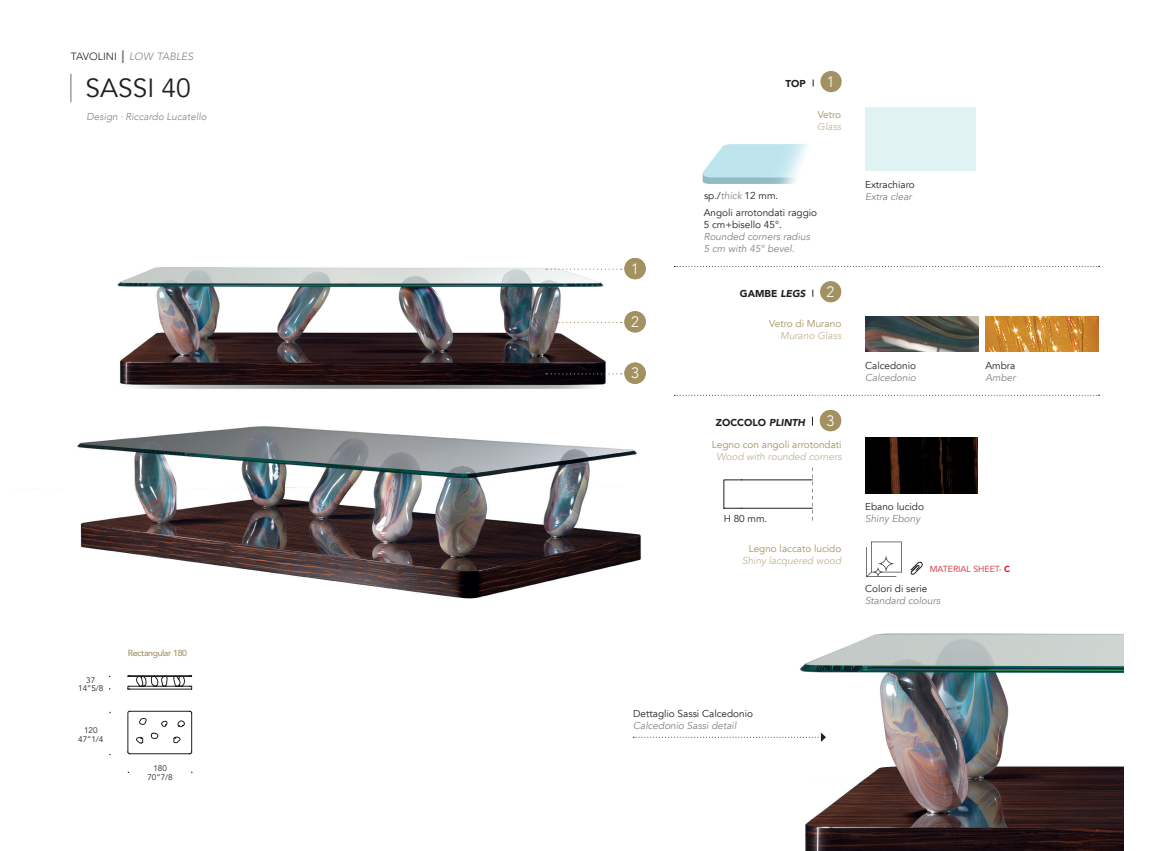
<style>
.page{position:relative;width:1170px;height:851px;background:#fff}
.page>*{position:absolute;margin:0;border:0;box-sizing:border-box;transform-origin:0 0}
.t1{font:26.25px "Avenir";color:#231f20}
.t2{font:300 15px "Avenir";color:#fff}
.t3{font:italic 300 10.5px "Avenir";color:#808285}
.t4{font:10px/12px "Avenir";color:#231f20}
.t5{font:italic 10px/12px "Avenir";color:#808285}
.t6{font:10px "Avenir";color:#a29161}
.t7{font:italic 10px "Avenir";color:#c2b594}
.t8{font:900 10px "Avenir";color:#231f20}
.t9{font:italic 300 10px "Avenir";color:#808285}
.t10{font:8.75px "Avenir";color:#d1232a}
.t11{font:500 8.75px "Avenir";letter-spacing:-.04em;color:#a29161}
.t12{font:8.12px/8.8px "Avenir";color:#231f20;text-align:center}
.t13{font:8.12px/8.8px "Avenir";color:#231f20;text-align:center}
.s1{font-style:normal;color:#231f20}
.s2{font-family:"Myriad Pro";font-weight:400;font-style:normal;font-size:18.75px}
.s3{font-style:italic;color:#808285}
.s4{font-style:italic}
.s5{font-weight:900}
</style>
<div class="page">
<img style="left:117px;top:258px;width:567px;height:137px">
<img style="left:77px;top:426px;width:564px;height:173px">
<svg style="left:71px;top:74px;width:1px;height:28px"></svg>
<svg style="left:624px;top:311px;width:22px;height:21px"></svg>
<div style="left:624px;top:311px;width:21px;height:21px;background:#a29161;border-radius:50%"></div>
<svg style="left:546px;top:322px;width:75px;height:1px"></svg>
<svg style="left:127px;top:675px;width:65px;height:14px"></svg>
<svg style="left:127px;top:710px;width:66px;height:44px"></svg>
<div style="left:820px;top:71px;width:21px;height:21px;background:#a29161;border-radius:50%"></div>
<img style="left:702px;top:144px;width:106px;height:40px">
<svg style="left:674px;top:266px;width:425px;height:1px"></svg>
<svg style="left:674px;top:395px;width:425px;height:1px"></svg>
<div style="left:865px;top:107px;width:110px;height:64px;background:#e1f2f3"></div>
<div style="left:820px;top:281px;width:21px;height:21px;background:#a29161;border-radius:50%"></div>
<img style="left:865px;top:316px;width:113px;height:36px">
<div style="left:820px;top:410px;width:21px;height:21px;background:#a29161;border-radius:50%"></div>
<div style="left:819px;top:410px;width:21px;height:21px;background:#a29161;border-radius:50%"></div>
<img style="left:865px;top:437px;width:112px;height:56px">
<svg style="left:910px;top:561px;width:13px;height:14px"></svg>
<svg style="left:866px;top:541px;width:35px;height:36px"></svg>
<img style="left:800px;top:633px;width:323px;height:217px">
<svg style="left:723px;top:467px;width:90px;height:53px"></svg>
<img style="left:985px;top:316px;width:113px;height:36px">
<svg style="left:633px;top:732px;width:193px;height:9px"></svg>
<svg style="left:624px;top:258px;width:22px;height:21px"></svg>
<div style="left:624px;top:258px;width:21px;height:21px;background:#a29161;border-radius:50%"></div>
<svg style="left:546px;top:268px;width:75px;height:2px"></svg>
<svg style="left:624px;top:362px;width:22px;height:22px"></svg>
<div style="left:624px;top:362px;width:21px;height:22px;background:#a29161;border-radius:50%"></div>
<svg style="left:546px;top:373px;width:75px;height:1px"></svg>
<p class="t3" style="left:71px;top:51px;width:124px"><span class="s1">TAVOLINI</span> <span class="s2">I</span> LOW TABLES</p>
<h1 class="t1" style="left:85px;top:72px;width:107px">SASSI 40</h1>
<p class="t9" style="left:86px;top:110px;width:122px">Design ∙ Riccardo Lucatello</p>
<p class="t13" style="left:78px;top:675px;width:27px">37<br>14”5/8</p>
<p class="t12" style="left:78px;top:726px;width:27px">120<br>47”1/4</p>
<p class="t11" style="left:128px;top:645px;width:61px">Rectangular 180</p>
<p class="t12" style="left:147px;top:764px;width:27px">180<br>70”7/8</p>
<h2 class="t2" style="left:631px;top:259px;width:9px">1</h2>
<h2 class="t2" style="left:631px;top:313px;width:9px">2</h2>
<h2 class="t2" style="left:631px;top:364px;width:9px">3</h2>
<p class="t8" style="left:785px;top:74px;width:22px">TOP</p>
<h2 class="t2" style="left:826px;top:73px;width:9px">1</h2>
<p class="t6" style="left:817px;top:108px;width:25px">Vetro</p>
<p class="t7" style="left:817px;top:120px;width:25px">Glass</p>
<p class="t4" style="left:704px;top:189px;width:76px">sp./<span class="s3">thick</span> 12 mm.</p>
<p class="t4" style="left:703px;top:206px;width:115px">Angoli arrotondati raggio<br>5 cm+bisello 45°.</p>
<p class="t5" style="left:703px;top:230px;width:108px">Rounded corners radius<br>5 cm with 45° bevel.</p>
<p class="t8" style="left:740px;top:284px;width:67px">GAMBE <span class="s4">LEGS</span></p>
<h2 class="t2" style="left:826px;top:283px;width:9px">2</h2>
<p class="t6" style="left:769px;top:317px;width:74px">Vetro di Murano</p>
<p class="t7" style="left:780px;top:329px;width:63px">Murano Glass</p>
<p class="t8" style="left:715px;top:413px;width:91px">ZOCCOLO <span class="s4">PLINTH</span></p>
<h2 class="t2" style="left:826px;top:411px;width:9px">3</h2>
<p class="t6" style="left:711px;top:438px;width:131px">Legno con angoli arrotondati</p>
<p class="t7" style="left:716px;top:450px;width:126px">Wood with rounded corners</p>
<p class="t4" style="left:723px;top:512px;width:45px">H 80 mm.</p>
<p class="t6" style="left:748px;top:542px;width:94px">Legno laccato lucido</p>
<p class="t7" style="left:742px;top:554px;width:101px">Shiny lacquered wood</p>
<p class="t4" style="left:865px;top:179px;width:51px">Extrachiaro</p>
<p class="t5" style="left:865px;top:191px;width:48px">Extra clear</p>
<p class="t4" style="left:865px;top:359px;width:52px">Calcedonio</p>
<p class="t5" style="left:865px;top:371px;width:52px">Calcedonio</p>
<p class="t4" style="left:865px;top:500px;width:60px">Ebano lucido</p>
<p class="t5" style="left:865px;top:512px;width:57px">Shiny Ebony</p>
<p class="t4" style="left:985px;top:359px;width:31px">Ambra</p>
<p class="t5" style="left:985px;top:371px;width:32px">Amber</p>
<p class="t10" style="left:929px;top:563px;width:82px">MATERIAL SHEET- <span class="s5">C</span></p>
<p class="t4" style="left:865px;top:583px;width:64px">Colori di serie</p>
<p class="t5" style="left:865px;top:595px;width:77px">Standard colours</p>
<p class="t4" style="left:633px;top:707px;width:121px">Dettaglio Sassi Calcedonio</p>
<p class="t5" style="left:633px;top:719px;width:105px">Calcedonio Sassi detail</p>
</div>
